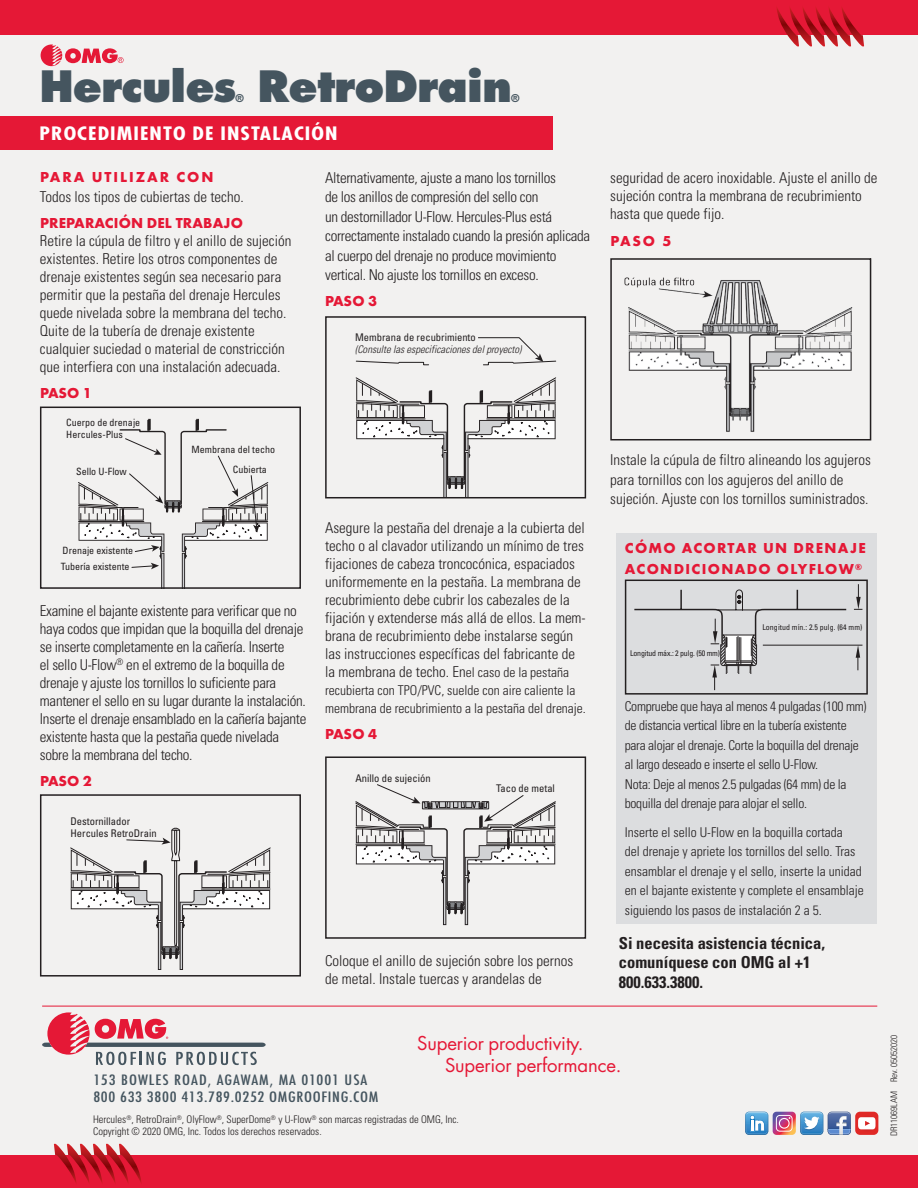
<style>
.page{position:relative;width:918px;height:1188px;background:#f2f1f0}
.page>*{position:absolute;margin:0;border:0;box-sizing:border-box;transform-origin:0 0}
.t1{font:800 42px "Futura";letter-spacing:-.02em;color:#45555f}
.t2{font:18.6px/22.2px "Futura";letter-spacing:-.01em;color:#e51836}
.t3{font:700 condensed 18px "Futura";letter-spacing:.05em;color:#fff;scale:1.2 1}
.Body{font:700 condensed 16.5px/19.5px "Univers";color:#231f20}
.Body-2{font:300 condensed 15px/18px "Univers";color:#231f20}
.Body-3{font:300 condensed 15px/18px "Univers";letter-spacing:-.02em;color:#231f20}
.Subhead{font:700 15px/21px "Futura PT";letter-spacing:.09em;color:#e51836}
.Body-4{font:700 15px "Futura PT";letter-spacing:.01em;color:#e51836}
.Subhead-2{font:700 15px "Futura PT";letter-spacing:.13em;color:#e51836}
.t4{font:500 condensed 13.95px/17px "Futura";letter-spacing:.04em;color:#45555f;scale:1.2 1}
.Body-5{font:300 condensed 13.5px/19.5px "Univers";color:#231f20}
.Body-6{font:300 condensed 13.5px/19.5px "Univers";letter-spacing:-.02em;color:#231f20}
.t5{font:300 condensed 10.5px/12px "Univers";color:#231f20}
.t6{font:italic 300 condensed 10.5px/12px "Univers";color:#231f20}
.t7{font:condensed 10.5px/12px "Univers";color:#231f20}
.t8{font:800 10.5px "Futura";color:#45555f}
.t9{font:condensed 10.05px/11.4px "Univers";color:#231f20}
.t10{font:300 condensed 9px "Univers";color:#231f20}
.t11{font:condensed 7.95px "Univers";letter-spacing:.01em;color:#231f20}
.t12{font:condensed 7.95px "Univers";letter-spacing:-.02em;color:#231f20}
.s1{font-weight:400;font-style:normal}
.s2{font-size:13.5px}
</style>
<div class="page">
<div style="left:0;top:1155px;width:918px;height:33px;background:#e51836"></div>
<svg style="left:54px;top:1144px;width:88px;height:39px"></svg>
<svg style="left:42px;top:1012px;width:224px;height:53px"></svg>
<hr style="left:42px;top:1006px;width:835px;height:1px;background:#e51836">
<img style="left:745px;top:1112px;width:133px;height:23px">
<div style="left:0;top:116px;width:553px;height:34px;background:#e51836"></div>
<div style="left:0;top:0;width:918px;height:35px;background:#e51836"></div>
<svg style="left:777px;top:8px;width:87px;height:38px"></svg>
<svg style="left:41px;top:44px;width:83px;height:22px"></svg>
<hr style="left:161px;top:553px;width:3px;height:35px;background:#231f20">
<hr style="left:182px;top:553px;width:3px;height:35px;background:#231f20">
<svg style="left:78px;top:419px;width:190px;height:150px"></svg>
<div style="left:40px;top:407px;width:261px;height:182px;border:2px solid #231f20"></div>
<hr style="left:158px;top:922px;width:3px;height:48px;background:#231f20">
<hr style="left:180px;top:922px;width:3px;height:48px;background:#231f20">
<svg style="left:70px;top:828px;width:200px;height:131px"></svg>
<div style="left:40px;top:794px;width:261px;height:183px;border:2px solid #231f20"></div>
<svg style="left:443px;top:489px;width:4px;height:6px"></svg>
<svg style="left:465px;top:489px;width:4px;height:6px"></svg>
<svg style="left:355px;top:377px;width:201px;height:112px"></svg>
<svg style="left:355px;top:337px;width:201px;height:29px"></svg>
<div style="left:325px;top:316px;width:261px;height:182px;border:2px solid #231f20"></div>
<hr style="left:443px;top:877px;width:3px;height:48px;background:#231f20">
<hr style="left:465px;top:877px;width:3px;height:48px;background:#231f20">
<svg style="left:355px;top:784px;width:201px;height:130px"></svg>
<div style="left:325px;top:756px;width:261px;height:183px;border:2px solid #231f20"></div>
<img style="left:624px;top:277px;width:229px;height:155px">
<div style="left:610px;top:258px;width:261px;height:182px;border:2px solid #231f20"></div>
<div style="left:616px;top:533px;width:261px;height:391px;background:#dcdddf"></div>
<svg style="left:634px;top:589px;width:214px;height:101px"></svg>
<svg style="left:854px;top:584px;width:8px;height:26px"></svg>
<svg style="left:856px;top:646px;width:4px;height:24px"></svg>
<hr style="left:763px;top:645px;width:99px;height:1px;background:#231f20">
<div style="left:625px;top:580px;width:243px;height:115px;border:2px solid #231f20"></div>
<h1 class="t1" style="left:39px;top:60px;width:198px">Hercules</h1>
<p class="t8" style="left:235px;top:92px;width:10px">®</p>
<h1 class="t1" style="left:258px;top:60px;width:256px">RetroDrain</h1>
<p class="t8" style="left:511px;top:92px;width:10px">®</p>
<p class="t3" style="left:40px;top:122px;width:250px">PROCEDIMIENTO DE INSTALACIÓN</p>
<p class="Subhead-2" style="left:40px;top:168px;width:175px">PARA UTILIZAR CON</p>
<p class="Body-2" style="left:40px;top:187px;width:205px">Todos los tipos de cubiertas de techo.</p>
<p class="Body-4" style="left:40px;top:213px;width:205px">PREPARACIÓN DEL TRABAJO</p>
<p class="Body-2" style="left:40px;top:232px;width:253px">Retire la cúpula de filtro y el anillo de sujeción existentes. Retire los otros componentes de drenaje existentes según sea necesario para permitir que la pestaña del drenaje Hercules quede nivelada sobre la membrana del techo.<br>Quite de la tubería de drenaje existente cualquier suciedad o material de constricción que interfiera con una instalación adecuada.</p>
<p class="Body-4" style="left:40px;top:384px;width:53px">PASO 1</p>
<p class="t9" style="left:66px;top:417px;width:76px">Cuerpo de drenaje<br>Hercules-Plus</p>
<p class="t9" style="left:192px;top:443px;width:85px">Membrana del techo</p>
<p class="t9" style="left:76px;top:465px;width:52px">Sello U-Flow</p>
<p class="t9" style="left:233px;top:463px;width:35px">Cubierta</p>
<p class="t9" style="left:61px;top:543px;width:74px;line-height:15.3px">Drenaje existente<br>Tubería existente</p>
<p class="Body-3" style="left:40px;top:601px;width:268px">Examine el bajante existente para verificar que no haya codos que impidan que la boquilla del drenaje se inserte completamente en la cañería. Inserte<br>el sello U-Flow<sup>®</sup> en el extremo de la boquilla de drenaje y ajuste los tornillos lo suficiente para mantener el sello en su lugar durante la instalación.<br>Inserte el drenaje ensamblado en la cañería bajante existente hasta que la pestaña quede nivelada sobre la membrana del techo.</p>
<p class="Body-4" style="left:40px;top:771px;width:53px">PASO 2</p>
<p class="t7" style="left:70px;top:815px;width:88px">Destornillador<br>Hercules RetroDrain</p>
<p class="Body-3" style="left:325px;top:167px;width:267px;line-height:19.5px">Alternativamente, ajuste a mano los tornillos<br>de los anillos de compresión del sello con<br>un destornillador U-Flow. Hercules-Plus está correctamente instalado cuando la presión aplicada al cuerpo del drenaje no produce movimiento vertical. No ajuste los tornillos en exceso.</p>
<p class="Body-4" style="left:325px;top:292px;width:53px">PASO 3</p>
<p class="t6" style="left:355px;top:331px;width:168px"><span class="s1">Membrana de recubrimiento<br></span>(Consulte las especificaciones del proyecto)</p>
<p class="Body-2" style="left:325px;top:518px;width:262px">Asegure la pestaña del drenaje a la cubierta del techo o al clavador utilizando un mínimo de tres fijaciones de cabeza troncocónica, espaciados uniformemente en la pestaña. La membrana de recubrimiento debe cubrir los cabezales de la fijación y extenderse más allá de ellos. La mem&shy;brana de recubrimiento debe instalarse según las instrucciones específicas del fabricante de la membrana de techo. En<span class="s2">el caso de la pestaña</span></p>
<p class="Body-5" style="left:325px;top:681px;width:262px;line-height:18px">recubierta con TPO/PVC, suelde con aire caliente la membrana de recubrimiento a la pestaña del drenaje.</p>
<p class="Body-4" style="left:325px;top:725px;width:53px">PASO 4</p>
<p class="t7" style="left:356px;top:772px;width:77px">Anillo de sujeción</p>
<p class="t7" style="left:496px;top:782px;width:60px">Taco de metal</p>
<p class="Body-2" style="left:325px;top:951px;width:250px">Coloque el anillo de sujeción sobre los pernos de metal. Instale tuercas y arandelas de</p>
<p class="Body-2" style="left:610px;top:168px;width:269px">seguridad de acero inoxidable. Ajuste el anillo de sujeción contra la membrana de recubrimiento hasta que quede fijo.</p>
<p class="Subhead" style="left:610px;top:231px;width:62px">PASO 5</p>
<p class="Body-2" style="left:610px;top:450px;width:262px;line-height:19.5px">Instale la cúpula de filtro alineando los agujeros para tornillos con los agujeros del anillo de sujeción. Ajuste con los tornillos suministrados.</p>
<p class="Subhead" style="left:625px;top:537px;width:242px">CÓMO ACORTAR UN DRENAJE<br>ACONDICIONADO OLYFLOW<sup>®</sup></p>
<p class="t12" style="left:630px;top:648px;width:91px">Longitud máx.: 2 pulg. (50 mm)</p>
<p class="t11" style="left:762px;top:623px;width:102px">Longitud mín.: 2.5 pulg. (64 mm)</p>
<p class="Body-6" style="left:625px;top:696px;width:243px">Compruebe que haya al menos 4 pulgadas (100 mm) de distancia vertical libre en la tubería existente para alojar el drenaje. Corte la boquilla del drenaje al largo deseado e inserte el sello U-Flow.<br>Nota: Deje al menos 2.5 pulgadas (64 mm) de la boquilla del drenaje para alojar el sello.</p>
<p class="Body-5" style="left:625px;top:822px;width:241px">Inserte el sello U-Flow en la boquilla cortada<br>del drenaje y apriete los tornillos del sello. Tras ensamblar el drenaje y el sello, inserte la unidad en el bajante existente y complete el ensamblaje siguiendo los pasos de instalación 2 a 5.</p>
<p class="Body" style="left:619px;top:933px;width:208px">Si necesita asistencia técnica, comuníquese con OMG al +1<br>800.633.3800.</p>
<p class="t11" style="left:690px;top:723px;width:97px">with a U-Flow Seal Assembly.</p>
<p class="t4" style="left:93px;top:1072px;width:239px">153 BOWLES ROAD, AGAWAM, MA 01001 USA<br>800 633 3800 413.789.0252 OMGROOFING.COM</p>
<p class="t2" style="left:445px;top:1032px;width:178px;text-indent:-28px">Superior productivity.<br>Superior performance.</p>
<p class="t5" style="left:93px;top:1113px;width:367px">Hercules<sup>®</sup>, RetroDrain<sup>®</sup>, OlyFlow<sup>®</sup>, SuperDome<sup>®</sup> y U-Flow<sup>®</sup> son marcas registradas de OMG, Inc.<br>Copyright © 2020 OMG, Inc. Todos los derechos reservados.</p>
<p class="t10" style="left:889px;top:1136px;width:103px;rotate:-90deg">DR11069LAM Rev. 05052020</p>
</div>
